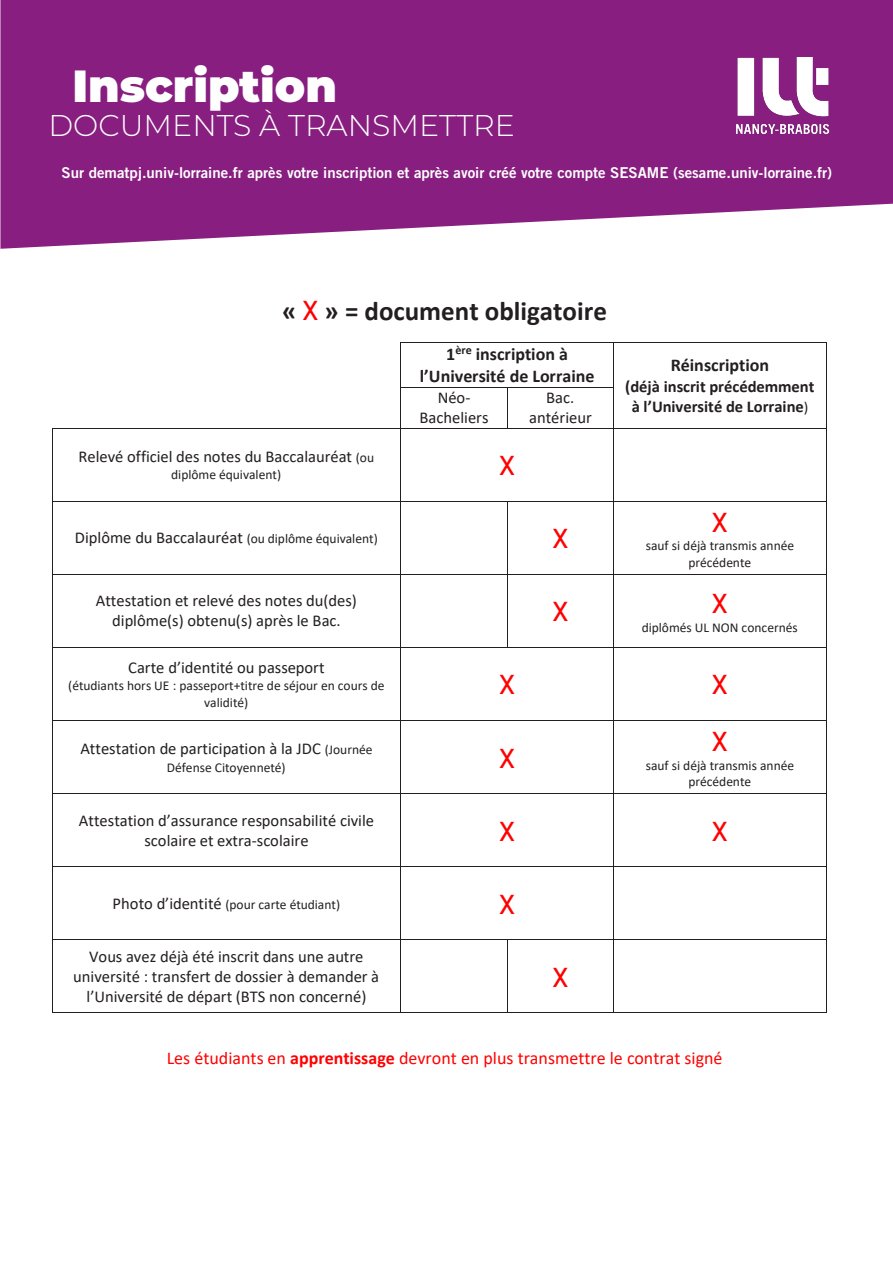
<style>
.page{position:relative;width:893px;height:1263px;background:#fff}
.page>*{position:absolute;margin:0;border:0;box-sizing:border-box;transform-origin:0 0}
.t1{font:900 45px "Montserrat";color:#fff}
.t2{font:700 39px "Calibri";color:#fffefd}
.t3{font:300 30px "Montserrat";color:#fff}
.t4{font:700 27px "Calibri";color:#231f20}
.t5{font:300 27px "Bahnschrift";color:#f00}
.t6{font:18px "Calibri";color:#f00}
.t7{font:700 18px/21.9px "Calibri";color:#231f20;text-align:center}
.t8{font:16.5px/20.1px "Calibri";color:#231f20;text-align:center}
.t9{font:700 16.5px/20.1px "Calibri";letter-spacing:-.005em;color:#231f20;text-align:center}
.t10{font:15px "Trade Gothic LT Std Bd 2";color:#fff}
.t11{font:13.5px/16.5px "Calibri";color:#231f20;text-align:center}
.s1{font-family:"Bahnschrift";font-weight:300;color:#f00}
.s2{font-size:13.5px}
.s3{font-weight:400;font-size:15px}
.s4{font-size:16.5px}
.s5{font-weight:700}
</style>
<div class="page">
<hr style="left:401px;top:342px;width:212px;height:1px;background:#231f20">
<hr style="left:614px;top:342px;width:212px;height:1px;background:#231f20">
<hr style="left:400px;top:343px;width:1px;height:44px;background:#231f20">
<hr style="left:613px;top:343px;width:1px;height:44px;background:#231f20">
<hr style="left:826px;top:343px;width:1px;height:44px;background:#231f20">
<hr style="left:401px;top:387px;width:106px;height:1px;background:#231f20">
<hr style="left:508px;top:387px;width:105px;height:1px;background:#231f20">
<hr style="left:400px;top:387px;width:1px;height:41px;background:#231f20">
<hr style="left:507px;top:387px;width:1px;height:41px;background:#231f20">
<hr style="left:613px;top:387px;width:1px;height:41px;background:#231f20">
<hr style="left:826px;top:387px;width:1px;height:41px;background:#231f20">
<hr style="left:53px;top:428px;width:347px;height:1px;background:#231f20">
<hr style="left:401px;top:428px;width:106px;height:1px;background:#231f20">
<hr style="left:508px;top:428px;width:105px;height:1px;background:#231f20">
<hr style="left:614px;top:428px;width:212px;height:1px;background:#231f20">
<hr style="left:52px;top:428px;width:1px;height:73px;background:#231f20">
<hr style="left:400px;top:428px;width:1px;height:73px;background:#231f20">
<hr style="left:613px;top:428px;width:1px;height:73px;background:#231f20">
<hr style="left:826px;top:428px;width:1px;height:73px;background:#231f20">
<hr style="left:52px;top:501px;width:348px;height:1px;background:#231f20">
<hr style="left:401px;top:501px;width:106px;height:1px;background:#231f20">
<hr style="left:508px;top:501px;width:105px;height:1px;background:#231f20">
<hr style="left:614px;top:501px;width:212px;height:1px;background:#231f20">
<hr style="left:52px;top:501px;width:1px;height:73px;background:#231f20">
<hr style="left:400px;top:501px;width:1px;height:73px;background:#231f20">
<hr style="left:507px;top:501px;width:1px;height:73px;background:#231f20">
<hr style="left:613px;top:501px;width:1px;height:73px;background:#231f20">
<hr style="left:826px;top:501px;width:1px;height:73px;background:#231f20">
<hr style="left:52px;top:574px;width:348px;height:1px;background:#231f20">
<hr style="left:401px;top:574px;width:106px;height:1px;background:#231f20">
<hr style="left:508px;top:574px;width:105px;height:1px;background:#231f20">
<hr style="left:614px;top:574px;width:212px;height:1px;background:#231f20">
<hr style="left:52px;top:574px;width:1px;height:73px;background:#231f20">
<hr style="left:400px;top:574px;width:1px;height:73px;background:#231f20">
<hr style="left:507px;top:574px;width:1px;height:73px;background:#231f20">
<hr style="left:613px;top:574px;width:1px;height:73px;background:#231f20">
<hr style="left:826px;top:574px;width:1px;height:73px;background:#231f20">
<hr style="left:52px;top:647px;width:348px;height:1px;background:#231f20">
<hr style="left:401px;top:647px;width:106px;height:1px;background:#231f20">
<hr style="left:508px;top:647px;width:105px;height:1px;background:#231f20">
<hr style="left:614px;top:647px;width:212px;height:1px;background:#231f20">
<hr style="left:52px;top:648px;width:1px;height:72px;background:#231f20">
<hr style="left:400px;top:648px;width:1px;height:72px;background:#231f20">
<hr style="left:613px;top:648px;width:1px;height:72px;background:#231f20">
<hr style="left:826px;top:648px;width:1px;height:72px;background:#231f20">
<hr style="left:52px;top:720px;width:348px;height:1px;background:#231f20">
<hr style="left:401px;top:720px;width:212px;height:1px;background:#231f20">
<hr style="left:614px;top:720px;width:212px;height:1px;background:#231f20">
<hr style="left:52px;top:721px;width:1px;height:72px;background:#231f20">
<hr style="left:400px;top:721px;width:1px;height:72px;background:#231f20">
<hr style="left:613px;top:721px;width:1px;height:72px;background:#231f20">
<hr style="left:826px;top:721px;width:1px;height:72px;background:#231f20">
<hr style="left:52px;top:793px;width:348px;height:1px;background:#231f20">
<hr style="left:401px;top:793px;width:212px;height:1px;background:#231f20">
<hr style="left:614px;top:793px;width:212px;height:1px;background:#231f20">
<hr style="left:52px;top:794px;width:1px;height:72px;background:#231f20">
<hr style="left:400px;top:794px;width:1px;height:72px;background:#231f20">
<hr style="left:613px;top:794px;width:1px;height:72px;background:#231f20">
<hr style="left:826px;top:794px;width:1px;height:72px;background:#231f20">
<hr style="left:52px;top:866px;width:348px;height:1px;background:#231f20">
<hr style="left:401px;top:866px;width:212px;height:1px;background:#231f20">
<hr style="left:614px;top:866px;width:212px;height:1px;background:#231f20">
<hr style="left:52px;top:867px;width:1px;height:72px;background:#231f20">
<hr style="left:400px;top:867px;width:1px;height:72px;background:#231f20">
<hr style="left:613px;top:867px;width:1px;height:72px;background:#231f20">
<hr style="left:826px;top:867px;width:1px;height:72px;background:#231f20">
<hr style="left:52px;top:939px;width:348px;height:1px;background:#231f20">
<hr style="left:401px;top:939px;width:106px;height:1px;background:#231f20">
<hr style="left:508px;top:939px;width:105px;height:1px;background:#231f20">
<hr style="left:614px;top:939px;width:212px;height:1px;background:#231f20">
<hr style="left:52px;top:940px;width:1px;height:72px;background:#231f20">
<hr style="left:52px;top:1012px;width:348px;height:1px;background:#231f20">
<hr style="left:400px;top:940px;width:1px;height:72px;background:#231f20">
<hr style="left:401px;top:1012px;width:106px;height:1px;background:#231f20">
<hr style="left:507px;top:940px;width:1px;height:72px;background:#231f20">
<hr style="left:508px;top:1012px;width:105px;height:1px;background:#231f20">
<hr style="left:613px;top:940px;width:1px;height:72px;background:#231f20">
<hr style="left:614px;top:1012px;width:212px;height:1px;background:#231f20">
<hr style="left:826px;top:940px;width:1px;height:72px;background:#231f20">
<svg style="left:0;top:0;width:893px;height:249px;background:#93338c"></svg>
<img style="left:735px;top:58px;width:98px;height:78px">
<h1 class="t1" style="left:72px;top:52px;width:266px">Inscription</h1>
<h3 class="t3" style="left:48px;top:105px;width:468px">DOCUMENTS À TRANSMETTRE</h3>
<p class="t10" style="left:62px;top:163px;width:772px">Sur dematpj.univ-lorraine.fr après votre inscription et après avoir créé votre compte SESAME (sesame.univ-lorraine.fr)</p>
<h2 class="t2" style="left:208px;top:132px;width:503px">DOCUMENTS A TRANSMETTRE</h2>
<h3 class="t4" style="left:282px;top:292px;width:326px">« <span class="s1">X</span> » = document obligatoire</h3>
<p class="t7" style="left:420px;top:343px;width:176px">1<sup>ère</sup> inscription à l’Université de Lorraine</p>
<p class="t8" style="left:79px;top:446px;width:297px">Relevé officiel des notes du Baccalauréat <span class="s2">(ou</span></p>
<p class="t11" style="left:171px;top:466px;width:111px">diplôme équivalent)</p>
<p class="t8" style="left:420px;top:387px;width:70px">Néo-<br>Bacheliers</p>
<p class="t8" style="left:529px;top:387px;width:64px">Bac. antérieur</p>
<h3 class="t5" style="left:499px;top:445px;width:17px">X</h3>
<p class="t8" style="left:75px;top:527px;width:304px">Diplôme du Baccalauréat <span class="s2">(ou diplôme équivalent)</span></p>
<h3 class="t5" style="left:553px;top:518px;width:17px">X</h3>
<p class="t7" style="left:671px;top:354px;width:100px">Réinscription</p>
<p class="t9" style="left:625px;top:376px;width:191px">(déjà inscrit précédemment à l’Université de Lorraine<span class="s3">)</span></p>
<h3 class="t5" style="left:712px;top:502px;width:17px">X</h3>
<p class="t11" style="left:646px;top:537px;width:150px">sauf si déjà transmis année précédente</p>
<p class="t8" style="left:96px;top:590px;width:263px">Attestation et relevé des notes du(des) diplôme(s) obtenu(s) après le Bac.</p>
<h3 class="t5" style="left:553px;top:591px;width:17px">X</h3>
<h3 class="t5" style="left:712px;top:583px;width:17px">X</h3>
<p class="t11" style="left:642px;top:618px;width:158px">diplômés UL NON concernés</p>
<p class="t8" style="left:128px;top:657px;width:198px">Carte d’identité ou passeport</p>
<p class="t11" style="left:68px;top:677px;width:318px">(étudiants hors UE : passeport+titre de séjour en cours de validité)</p>
<h3 class="t5" style="left:499px;top:664px;width:17px">X</h3>
<h3 class="t5" style="left:712px;top:664px;width:17px">X</h3>
<p class="t8" style="left:80px;top:738px;width:294px">Attestation de participation à la JDC <span class="s2">(Journée</span></p>
<p class="t11" style="left:167px;top:759px;width:120px">Défense Citoyenneté)</p>
<h3 class="t5" style="left:712px;top:721px;width:17px">X</h3>
<p class="t11" style="left:646px;top:756px;width:150px">sauf si déjà transmis année précédente</p>
<h3 class="t5" style="left:499px;top:737px;width:17px">X</h3>
<p class="t8" style="left:79px;top:809px;width:297px">Attestation d’assurance responsabilité civile scolaire et extra-scolaire</p>
<h3 class="t5" style="left:499px;top:811px;width:17px">X</h3>
<h3 class="t5" style="left:712px;top:811px;width:17px">X</h3>
<p class="t11" style="left:113px;top:896px;width:229px"><span class="s4">Photo d’identité</span> (pour carte étudiant)</p>
<h3 class="t5" style="left:499px;top:884px;width:17px">X</h3>
<p class="t8" style="left:73px;top:946px;width:307px">Vous avez déjà été inscrit dans une autre université : transfert de dossier à demander à l’Université de départ (BTS non concerné)</p>
<h3 class="t5" style="left:553px;top:957px;width:17px">X</h3>
<p class="t6" style="left:167px;top:1045px;width:557px">Les étudiants en <span class="s5">apprentissage</span> devront en plus transmettre le contrat signé</p>
</div>
